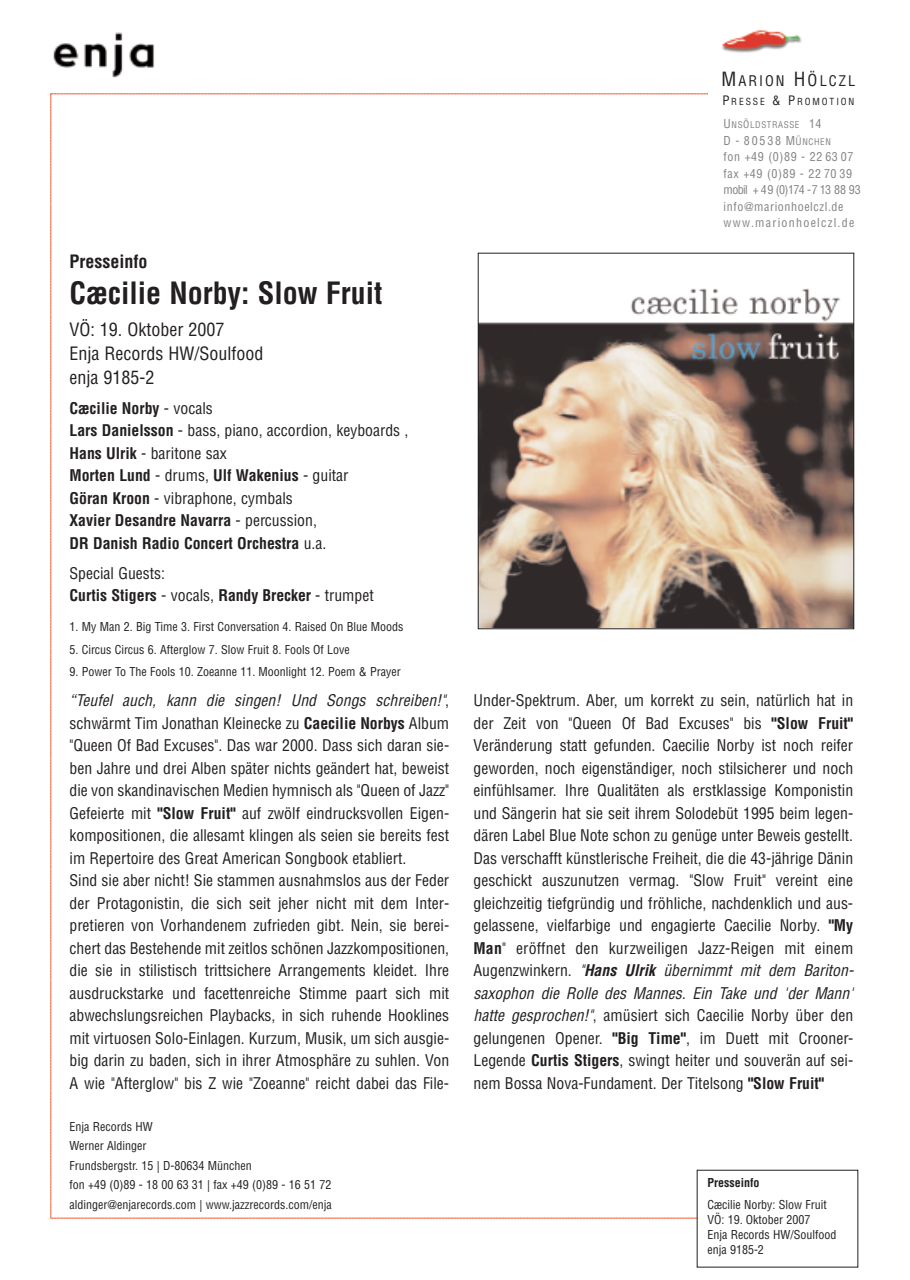
<style>
.page{position:relative;width:910px;height:1280px;background:#fff}
.page>*{position:absolute;margin:0;border:0;box-sizing:border-box;transform-origin:0 0}
.t1{font:700 condensed 30px "Helvetica";color:#231f20}
.t2{font:condensed 18px/24px "Helvetica";color:#231f20}
.t3{font:700 condensed 18px "Helvetica";color:#231f20}
.t4{font:condensed 15.75px/22.5px "Helvetica";color:#231f20}
.t5{font:700 condensed 15.75px/22.5px "Helvetica";color:#231f20}
.t6{font:condensed 14.25px "Helvetica";letter-spacing:.14em;color:#231f20}
.t7{font:condensed 12px/19.5px "Helvetica";color:#231f20}
.t8{font:condensed 12px/16.5px "Helvetica";letter-spacing:.05em;color:#808285}
.t9{font:700 condensed 12px "Helvetica";color:#231f20}
.t10{font:condensed 9.6px "Helvetica";letter-spacing:.2em;color:#231f20}
.t11{font:condensed 9px "Helvetica";letter-spacing:.065em;color:#808285}
.s1{font-weight:400}
.s2{font-weight:700}
.s3{font-style:italic}
.s4{font-size:19.05px}
.s5{font-size:16.05px}
.s6{font-size:12.75px}
.s7{font-size:12px}
.s8{font-size:10.2px}
.s9{font-size:9px}
.s10{font-weight:700;font-style:italic}
</style>
<div class="page">
<img style="left:51px;top:205px;width:657px;height:1014px">
<div style="left:68px;top:691px;width:383px;height:422px;background:#fff"></div>
<div style="left:706px;top:1176px;width:150px;height:91px;background:#fff"></div>
<img style="left:722px;top:30px;width:80px;height:23px">
<img style="left:480px;top:255px;width:372px;height:372px">
<div style="left:478px;top:253px;width:376px;height:376px;border:1px solid #231f20"></div>
<div style="left:472px;top:689px;width:383px;height:425px;background:#fff"></div>
<img style="left:53px;top:32px;width:101px;height:46px">
<p class="t3" style="left:70px;top:255px;width:79px">Presseinfo</p>
<h1 class="t1" style="left:70px;top:282px;width:315px">Cæcilie Norby: Slow Fruit</h1>
<p class="t2" style="left:70px;top:319px;width:195px">VÖ: 19. Oktober 2007<br>Enja Records HW/Soulfood enja 9185-2</p>
<p class="t5" style="left:70px;top:398px;width:340px">Cæcilie Norby <span class="s1">- vocals<br></span>Lars Danielsson <span class="s1">- bass, piano, accordion, keyboards , </span>Hans Ulrik <span class="s1">- baritone sax<br></span>Morten Lund <span class="s1">- drums,</span> Ulf Wakenius <span class="s1">- guitar<br></span>Göran Kroon <span class="s1">- vibraphone, cymbals<br></span>Xavier Desandre Navarra <span class="s1">- percussion,<br></span>DR Danish Radio Concert Orchestra <span class="s1">u.a.</span></p>
<p class="t4" style="left:70px;top:563px;width:306px">Special Guests:<br><span class="s2">Curtis Stigers</span> - vocals, <span class="s2">Randy Brecker</span> - trumpet</p>
<p class="t7" style="left:70px;top:618px;width:335px">1. My Man 2. Big Time 3. First Conversation 4. Raised On Blue Moods</p>
<p class="t7" style="left:70px;top:641px;width:282px">5. Circus Circus 6. Afterglow 7. Slow Fruit 8. Fools Of Love</p>
<p class="t7" style="left:70px;top:663px;width:333px">9. Power To The Fools 10. Zoeanne 11. Moonlight 12. Poem &amp; Prayer</p>
<p class="t4" style="left:70px;top:691px;width:381px"><span class="s3">“Teufel auch, kann die singen! Und Songs schreiben!"</span>, schwärmt Tim Jonathan Kleinecke zu <span class="s2">Caecilie Norbys</span> Album "Queen Of Bad Excuses". Das war 2000. Dass sich daran sie&shy;ben Jahre und drei Alben später nichts geändert hat, beweist die von skandinavischen Medien hymnisch als "Queen of Jazz" Gefeierte mit <span class="s2">"Slow Fruit"</span> auf zwölf eindrucksvollen Eigen&shy;kompositionen, die allesamt klingen als seien sie bereits fest im Repertoire des Great American Songbook etabliert.<br>Sind sie aber nicht! Sie stammen ausnahmslos aus der Feder der Protagonistin, die sich seit jeher nicht mit dem Inter&shy;pretieren von Vorhandenem zufrieden gibt. Nein, sie berei&shy;chert das Bestehende mit zeitlos schönen Jazzkompositionen, die sie in stilistisch trittsichere Arrangements kleidet. Ihre ausdruckstarke und facettenreiche Stimme paart sich mit abwechslungsreichen Playbacks, in sich ruhende Hooklines mit virtuosen Solo-Einlagen. Kurzum, Musik, um sich ausgie&shy;big darin zu baden, sich in ihrer Atmosphäre zu suhlen. Von A wie "Afterglow" bis Z wie "Zoeanne" reicht dabei das File-</p>
<p class="t7" style="left:70px;top:1118px;width:264px">Enja Records HW<br>Werner Aldinger<br>Frundsbergstr. 15 | D-80634 München<br>fon +49 (0)89 - 18 00 63 31 | fax +49 (0)89 - 16 51 72 aldinger@enjarecords.com | www.jazzrecords.com/enja</p>
<p class="t6" style="left:722px;top:75px;width:135px"><span class="s4">M</span>ARION <span class="s4">H</span><span class="s5">Ö</span>LCZL</p>
<p class="t10" style="left:722px;top:98px;width:134px"><span class="s6">P</span>RESSE <span class="s6">&amp; P</span>ROMOTION</p>
<p class="t11" style="left:724px;top:122px;width:99px"><span class="s7">U</span>NS<span class="s8">Ö</span>LDSTRASSE <span class="s7">14</span></p>
<p class="t8" style="left:724px;top:133px;width:139px">D - 80538 M<span class="s8">Ü</span><span class="s9">NCHEN<br></span>fon +49 (0)89 - 22 63 07 fax +49 (0)89 - 22 70 39 mobil + 49 (0)174 -7 13 88 93 info@marionhoelczl.de www.marionhoelczl.de</p>
<p class="t4" style="left:473px;top:691px;width:382px;text-align:justify">Under-Spektrum. Aber, um korrekt zu sein, natürlich hat in der Zeit von "Queen Of Bad Excuses" bis <span class="s2">"Slow Fruit" </span>Veränderung statt gefunden. Caecilie Norby ist noch reifer geworden, noch eigenständiger, noch stilsicherer und noch einfühlsamer. Ihre Qualitäten als erstklassige Komponistin und Sängerin hat sie seit ihrem Solodebüt 1995 beim legen&shy;dären Label Blue Note schon zu genüge unter Beweis gestellt.<br>Das verschafft künstlerische Freiheit, die die 43-jährige Dänin geschickt auszunutzen vermag. "Slow Fruit" vereint eine gleichzeitig tiefgründig und fröhliche, nachdenklich und aus&shy;gelassene, vielfarbige und engagierte Caecilie Norby. <span class="s2">"My Man</span>" eröffnet den kurzweiligen Jazz-Reigen mit einem Augenzwinkern. <span class="s3">"</span><span class="s10">Hans Ulrik</span> <span class="s3">übernimmt mit dem Bariton&shy;saxophon die Rolle des Mannes. Ein Take und 'der Mann' hatte gesprochen!"</span>, amüsiert sich Caecilie Norby über den gelungenen Opener. <span class="s2">"Big Time"</span>, im Duett mit Crooner-Legende <span class="s2">Curtis Stigers</span>, swingt heiter und souverän auf sei&shy;nem Bossa Nova-Fundament. Der Titelsong <span class="s2">"Slow Fruit"</span></p>
<p class="t9" style="left:707px;top:1178px;width:53px">Presseinfo</p>
<p class="t7" style="left:707px;top:1198px;width:131px;line-height:15px">Cæcilie Norby: Slow Fruit<br>VÖ: 19. Oktober 2007<br>Enja Records HW/Soulfood enja 9185-2</p>
</div>
